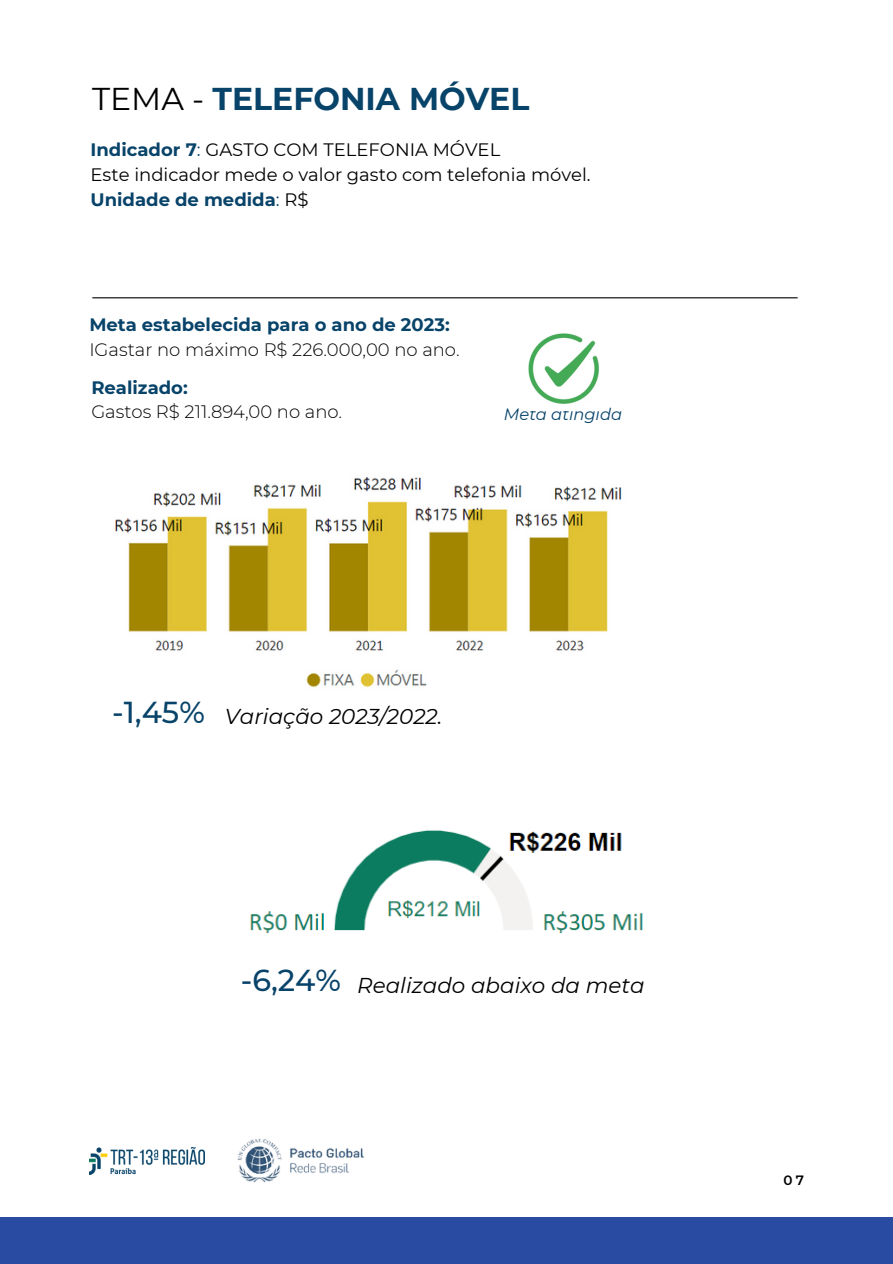
<style>
.page{position:relative;width:893px;height:1264px;background:#fff}
.page>*{position:absolute;margin:0;border:0;box-sizing:border-box;transform-origin:0 0}
.t1{font:700 31.5px "Montserrat";color:#084369}
.t2{font:italic 21.45px "Montserrat";color:#000}
.t3{font:18px/24.8px "Montserrat";color:#000001}
.t4{font:300 18px "Montserrat";color:#000001}
.t5{font:700 18px "Montserrat";color:#084369}
.t6{font:italic 16.35px "Montserrat";color:#084369}
.t7{font:600 13.5px "Montserrat";color:#000001}
.s1{font-weight:400;color:#000001}
.s2{font-weight:700;color:#084369}
.s3{color:#084369}
.s4{font-weight:500;font-style:normal;font-size:30.3px;color:#084369}
</style>
<div class="page">
<hr style="left:93px;top:297px;width:704px;height:1px;background:#000">
<div style="left:0;top:1217px;width:892px;height:46px;background:#294ba1"></div>
<img style="left:89px;top:1147px;width:115px;height:27px">
<img style="left:237px;top:1138px;width:127px;height:45px">
<img style="left:115px;top:477px;width:507px;height:211px">
<img style="left:250px;top:830px;width:393px;height:104px">
<img style="left:528px;top:333px;width:71px;height:71px">
<h1 class="t1" style="left:92px;top:79px;width:439px"><span class="s1">TEMA -</span> TELEFONIA MÓVEL</h1>
<p class="t3" style="left:91px;top:137px;width:501px"><span class="s2">Indicador 7</span><span class="s3">:</span> GASTO COM TELEFONIA MÓVEL<br>Este indicador mede o valor gasto com telefonia móvel.<br><span class="s2">Unidade de medida</span><span class="s3">:</span> R$</p>
<p class="t5" style="left:89px;top:313px;width:362px">Meta estabelecida para o ano de 2023:</p>
<p class="t4" style="left:89px;top:338px;width:372px">IGastar no máximo R$ 226.000,00 no ano.</p>
<p class="t5" style="left:91px;top:376px;width:98px">Realizado:</p>
<p class="t4" style="left:91px;top:401px;width:252px">Gastos R$ 211.894,00 no ano.</p>
<p class="t6" style="left:504px;top:404px;width:120px">Meta atingida</p>
<p class="t2" style="left:112px;top:703px;width:331px"><span class="s4">-1,45%</span> Variação 2023/2022.</p>
<p class="t2" style="left:241px;top:971px;width:405px"><span class="s4">-6,24%</span> Realizado abaixo da meta</p>
<p class="t7" style="left:783px;top:1172px;width:22px">07</p>
</div>
